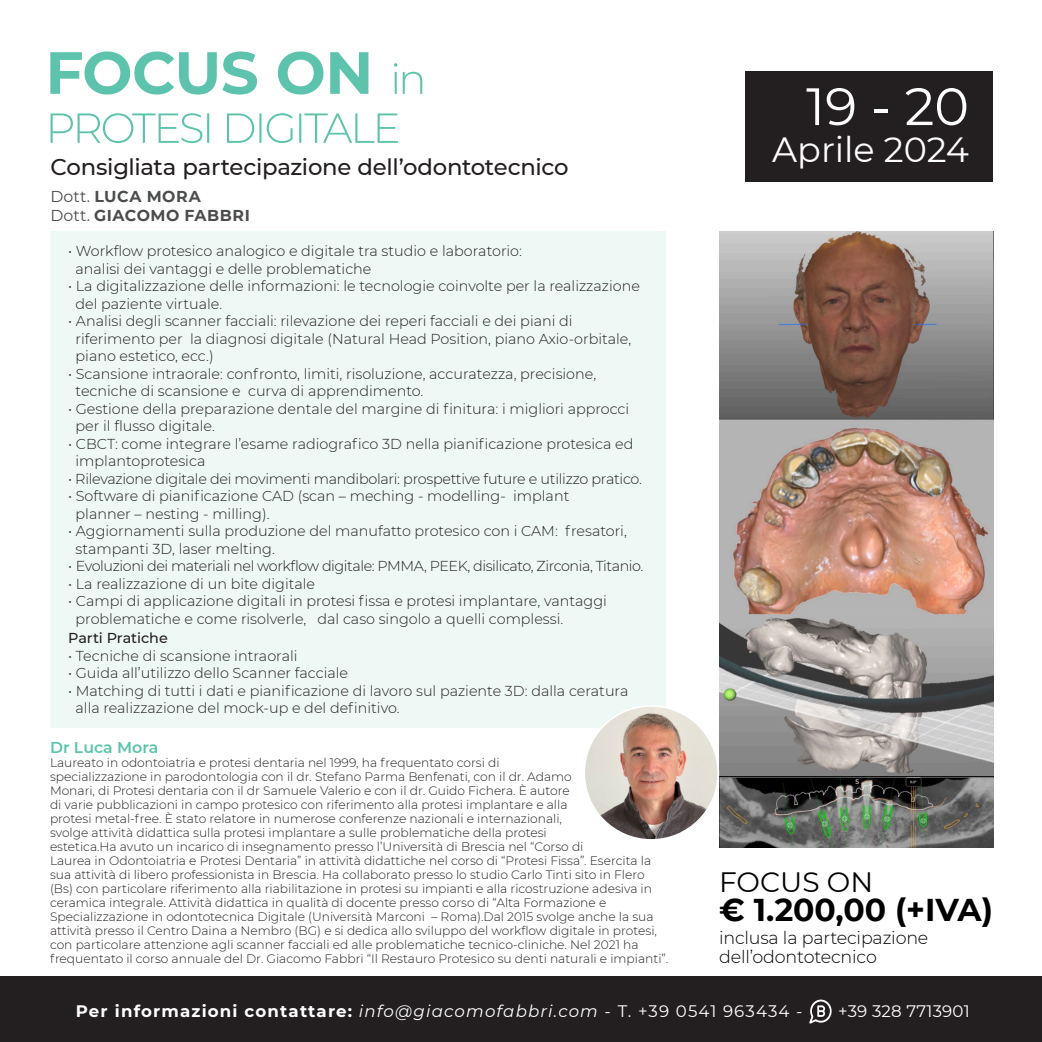
<style>
.page{position:relative;width:1042px;height:1042px;background:#fff}
.page>*{position:absolute;margin:0;border:0;box-sizing:border-box;transform-origin:0 0}
.t1{font:52.5px "Montserrat";color:#fff}
.t2{font:35px "Montserrat";color:#fff}
.t3{font:700 31.5px "Montserrat";color:#000}
.t4{font:28px "Montserrat";color:#000}
.t5{font:500 22.75px "Montserrat";letter-spacing:-.015em;color:#231f20}
.t6{font:300 17.5px/19.2px "Montserrat";letter-spacing:-.01em;color:#000}
.t7{font:700 16.62px "Montserrat";letter-spacing:.07em;color:#fff}
.t8{font:16.62px "Montserrat";letter-spacing:.01em;color:#fff}
.t9{font:700 15.75px/18.9px "Montserrat";letter-spacing:.035em;color:#4b4c4d}
.t10{font:600 15.75px "Montserrat";color:#5dc3ad}
.t11{font:300 14.35px/17.5px "Montserrat";color:#231f20}
.t12{font:300 14.35px "Montserrat";letter-spacing:-.03em;color:#231f20}
.t13{font:300 14.35px "Montserrat";letter-spacing:-.02em;color:#231f20}
.t14{font:500 14.35px "Montserrat";color:#231f20}
.t15{font:300 12.25px/14px "Montserrat";color:#231f20}
.s1{font-weight:400}
.s2{font-weight:400;font-style:italic}
</style>
<div class="page">
<div style="left:50px;top:232px;width:616px;height:496px;background:#eef8f5"></div>
<svg style="left:51px;top:113px;width:347px;height:30px"></svg>
<svg style="left:50px;top:51px;width:372px;height:44px"></svg>
<div style="left:0;top:976px;width:1042px;height:66px;background:#231f20"></div>
<div style="left:745px;top:71px;width:247px;height:111px;background:#231f20"></div>
<img style="left:719px;top:232px;width:274px;height:615px">
<img style="left:584px;top:706px;width:134px;height:134px;border-radius:67px">
<svg style="left:809px;top:999px;width:22px;height:24px"></svg>
<h3 class="t5" style="left:50px;top:151px;width:520px">Consigliata partecipazione dell’odontotecnico</h3>
<p class="t9" style="left:50px;top:186px;width:201px"><span class="s1">Dott.</span> LUCA MORA<br><span class="s1">Dott.</span> GIACOMO FABBRI</p>
<p class="t11" style="left:76px;top:242px;width:448px;text-indent:-7px">• Workflow protesico analogico e digitale tra studio e laboratorio: analisi dei vantaggi e delle problematiche</p>
<p class="t11" style="left:76px;top:277px;width:566px;text-indent:-7px">• La digitalizzazione delle informazioni: le tecnologie coinvolte per la realizzazione del paziente virtuale.</p>
<p class="t11" style="left:76px;top:312px;width:557px;text-indent:-7px">• Analisi degli scanner facciali: rilevazione dei reperi facciali e dei piani di riferimento per la diagnosi digitale (Natural Head Position, piano Axio-orbitale, piano estetico, ecc.)</p>
<p class="t11" style="left:76px;top:364px;width:522px;text-indent:-7px">• Scansione intraorale: confronto, limiti, risoluzione, accuratezza, precisione, tecniche di scansione e curva di apprendimento.</p>
<p class="t11" style="left:76px;top:399px;width:555px;text-indent:-7px">• Gestione della preparazione dentale del margine di finitura: i migliori approcci per il flusso digitale.</p>
<p class="t11" style="left:76px;top:434px;width:559px;text-indent:-7px">• CBCT: come integrare l’esame radiografico 3D nella pianificazione protesica ed implantoprotesica</p>
<p class="t13" style="left:68px;top:469px;width:575px">• Rilevazione digitale dei movimenti mandibolari: prospettive future e utilizzo pratico.</p>
<p class="t11" style="left:76px;top:487px;width:495px;text-indent:-7px">• Software di pianificazione CAD (scan – meching - modelling- implant planner – nesting - milling).</p>
<p class="t11" style="left:76px;top:522px;width:553px;text-indent:-7px">• Aggiornamenti sulla produzione del manufatto protesico con i CAM: fresatori, stampanti 3D, laser melting.</p>
<p class="t12" style="left:68px;top:556px;width:577px">• Evoluzioni dei materiali nel workflow digitale: PMMA, PEEK, disilicato, Zirconia, Titanio.</p>
<p class="t11" style="left:68px;top:574px;width:248px">• La realizzazione di un bite digitale</p>
<p class="t11" style="left:76px;top:592px;width:533px;text-indent:-7px">• Campi di applicazione digitali in protesi fissa e protesi implantare, vantaggi problematiche e come risolverle, dal caso singolo a quelli complessi.</p>
<p class="t14" style="left:68px;top:628px;width:101px">Parti Pratiche</p>
<p class="t11" style="left:68px;top:646px;width:231px">• Tecniche di scansione intraorali</p>
<p class="t11" style="left:68px;top:664px;width:281px">• Guida all’utilizzo dello Scanner facciale</p>
<p class="t11" style="left:76px;top:681px;width:554px;text-indent:-7px">• Matching di tutti i dati e pianificazione di lavoro sul paziente 3D: dalla ceratura alla realizzazione del mock-up e del definitivo.</p>
<p class="t10" style="left:50px;top:736px;width:110px">Dr Luca Mora</p>
<p class="t15" style="left:50px;top:755px;width:619px">Laureato in odontoiatria e protesi dentaria nel 1999, ha frequentato corsi di<br>specializzazione in parodontologia con il dr. Stefano Parma Benfenati, con il dr. Adamo<br>Monari, di Protesi dentaria con il dr Samuele Valerio e con il dr. Guido Fichera. È autore<br>di varie pubblicazioni in campo protesico con riferimento alla protesi implantare e alla<br>protesi metal-free. È stato relatore in numerose conferenze nazionali e internazionali,<br>svolge attività didattica sulla protesi implantare a sulle problematiche della protesi<br>estetica.Ha avuto un incarico di insegnamento presso l’Università di Brescia nel “Corso di<br>Laurea in Odontoiatria e Protesi Dentaria” in attività didattiche nel corso di “Protesi Fissa”. Esercita la sua attività di libero professionista in Brescia. Ha collaborato presso lo studio Carlo Tinti sito in Flero (Bs) con particolare riferimento alla riabilitazione in protesi su impianti e alla ricostruzione adesiva in ceramica integrale. Attività didattica in qualità di docente presso corso di “Alta Formazione e Specializzazione in odontotecnica Digitale (Università Marconi – Roma).Dal 2015 svolge anche la sua attività presso il Centro Daina a Nembro (BG) e si dedica allo sviluppo del workflow digitale in protesi, con particolare attenzione agli scanner facciali ed alle problematiche tecnico-cliniche. Nel 2021 ha frequentato il corso annuale del Dr. Giacomo Fabbri “Il Restauro Protesico su denti naturali e impianti”.</p>
<h1 class="t1" style="left:806px;top:70px;width:164px">19 - 20</h1>
<h2 class="t2" style="left:772px;top:126px;width:198px">Aprile 2024</h2>
<h3 class="t4" style="left:719px;top:862px;width:156px">FOCUS ON</h3>
<h3 class="t3" style="left:719px;top:887px;width:275px">€ 1.200,00 (+IVA)</h3>
<h3 class="t6" style="left:719px;top:927px;width:211px">inclusa la partecipazione dell’odontotecnico</h3>
<h3 class="t7" style="left:76px;top:998px;width:728px">Per informazioni contattare: <span class="s2">info@giacomofabbri.com</span> <span class="s1">- T. +39 0541 963434 -</span></h3>
<h3 class="t8" style="left:838px;top:999px;width:133px">+39 328 7713901</h3>
</div>
